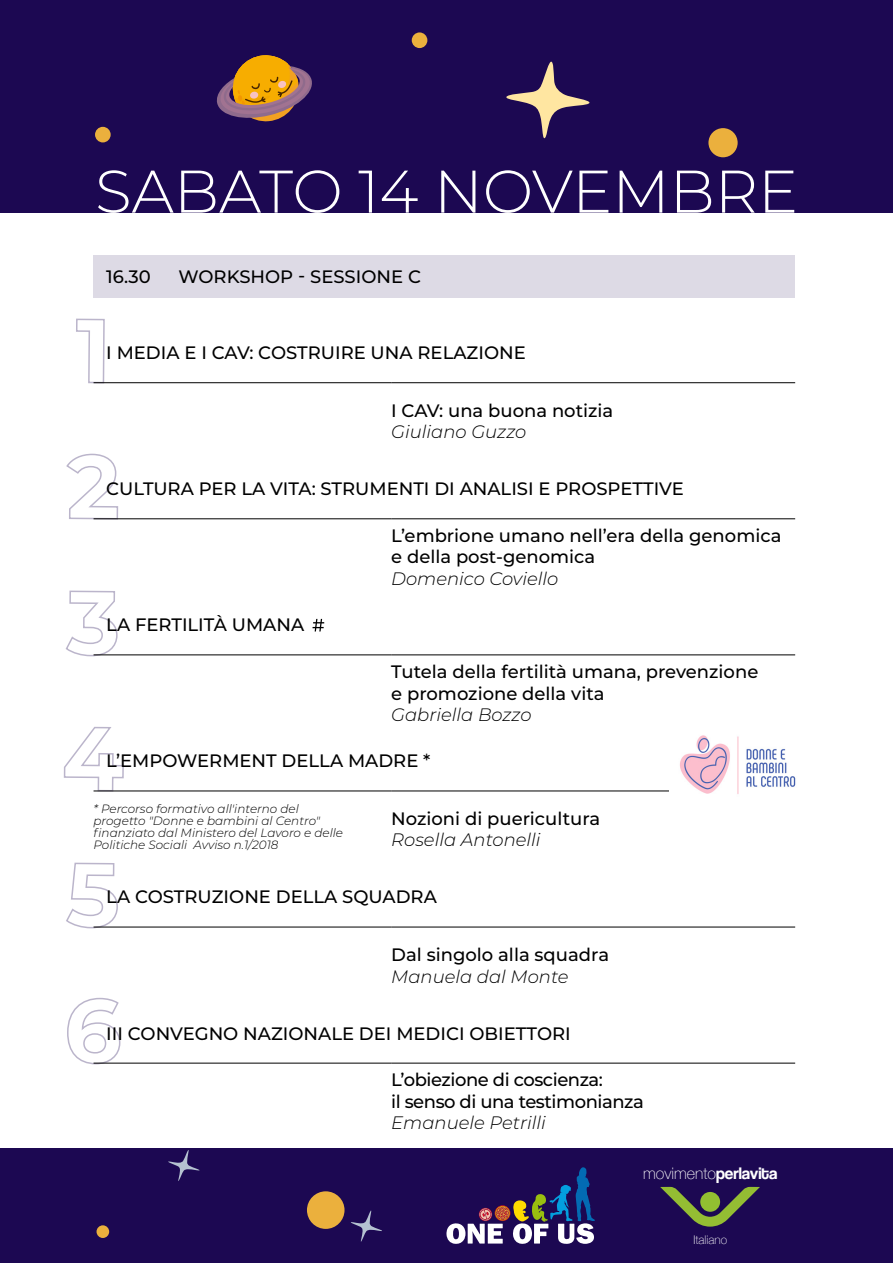
<style>
.page{position:relative;width:893px;height:1263px;background:#fff}
.page>*{position:absolute;margin:0;border:0;box-sizing:border-box;transform-origin:0 0}
.t1{font:300 60px "Montserrat";color:#fff}
.t2{font:500 18px "Montserrat";color:#000}
.t3{font:italic 300 18px "Montserrat";color:#000}
.t4{font:500 18px "Montserrat";letter-spacing:-.025em;color:#000}
.t5{font:100 15.9px "Helvetica Neue";color:#fff}
.t6{font:italic 300 12px/12px "Montserrat";color:#000}
.t7{font:100 12px "Helvetica Neue";color:#fff}
.s1{font-family:"Coolvetica Rg";font-weight:400;font-size:17.1px}
</style>
<div class="page">
<div style="left:0;top:0;width:893px;height:213px;background:#1c0852"></div>
<svg style="left:506px;top:61px;width:84px;height:77px"></svg>
<div style="left:412px;top:32px;width:15px;height:16px;background:#ebb03d;border-radius:50%"></div>
<div style="left:708px;top:128px;width:30px;height:29px;background:#ebb03d;border-radius:50%"></div>
<svg style="left:217px;top:55px;width:95px;height:67px"></svg>
<div style="left:95px;top:127px;width:16px;height:15px;background:#ebb03d;border-radius:50%"></div>
<div style="left:94px;top:255px;width:701px;height:43px;background:#dddae5"></div>
<hr style="left:94px;top:382px;width:297px;height:1px;background:#000">
<hr style="left:94px;top:518px;width:297px;height:1px;background:#000">
<hr style="left:94px;top:655px;width:297px;height:1px;background:#000">
<hr style="left:94px;top:791px;width:297px;height:1px;background:#000">
<hr style="left:391px;top:382px;width:404px;height:1px;background:#000">
<hr style="left:391px;top:518px;width:404px;height:1px;background:#000">
<hr style="left:391px;top:655px;width:404px;height:1px;background:#000">
<hr style="left:391px;top:791px;width:404px;height:1px;background:#000">
<hr style="left:391px;top:927px;width:404px;height:1px;background:#000">
<hr style="left:391px;top:1063px;width:404px;height:1px;background:#000">
<hr style="left:94px;top:927px;width:297px;height:1px;background:#000">
<hr style="left:94px;top:1063px;width:297px;height:1px;background:#000">
<div style="left:0;top:1148px;width:893px;height:115px;background:#1c0852"></div>
<svg style="left:168px;top:1150px;width:31px;height:31px"></svg>
<svg style="left:351px;top:1210px;width:31px;height:32px"></svg>
<div style="left:97px;top:1225px;width:12px;height:13px;background:#ebb03d;border-radius:50%"></div>
<div style="left:307px;top:1191px;width:37px;height:38px;background:#ebb03d;border-radius:50%"></div>
<svg style="left:660px;top:1187px;width:100px;height:39px"></svg>
<svg style="left:446px;top:1167px;width:149px;height:77px"></svg>
<svg style="left:313px;top:619px;width:11px;height:12px"></svg>
<img style="left:669px;top:735px;width:127px;height:59px">
<svg style="left:93px;top:518px;width:25px;height:1px"></svg>
<svg style="left:93px;top:654px;width:24px;height:2px"></svg>
<svg style="left:93px;top:790px;width:30px;height:1px"></svg>
<svg style="left:93px;top:926px;width:25px;height:2px"></svg>
<svg style="left:93px;top:1062px;width:27px;height:2px"></svg>
<p class="t1" style="left:95px;top:151px;width:705px">SABATO 14 NOVEMBRE</p>
<p class="t2" style="left:106px;top:264px;width:46px">16.30</p>
<p class="t2" style="left:179px;top:264px;width:244px">WORKSHOP - SESSIONE C</p>
<p class="t2" style="left:106px;top:340px;width:421px">I MEDIA E I CAV: COSTRUIRE UNA RELAZIONE</p>
<p class="t2" style="left:391px;top:398px;width:224px">I CAV: una buona notizia</p>
<p class="t3" style="left:391px;top:420px;width:137px">Giuliano Guzzo</p>
<p class="t2" style="left:106px;top:476px;width:579px">CULTURA PER LA VITA: STRUMENTI DI ANALISI E PROSPETTIVE</p>
<p class="t2" style="left:391px;top:523px;width:392px">L’embrione umano nell’era della genomica</p>
<p class="t2" style="left:391px;top:544px;width:206px">e della post-genomica</p>
<p class="t3" style="left:391px;top:566px;width:169px">Domenico Coviello</p>
<p class="t2" style="left:106px;top:612px;width:199px">LA FERTILITÀ UMANA</p>
<p class="t2" style="left:391px;top:659px;width:369px">Tutela della fertilità umana, prevenzione</p>
<p class="t2" style="left:391px;top:681px;width:215px">e promozione della vita</p>
<p class="t3" style="left:391px;top:702px;width:142px">Gabriella Bozzo</p>
<p class="t2" style="left:106px;top:748px;width:326px">L’EMPOWERMENT DELLA MADRE *</p>
<p class="t6" style="left:94px;top:803px;width:251px">* Percorso formativo all'interno del progetto "Donne e bambini al Centro" finanziato dal Ministero del Lavoro e delle Politiche Sociali Avviso n.1/2018</p>
<p class="t2" style="left:391px;top:806px;width:211px">Nozioni di puericultura</p>
<p class="t3" style="left:391px;top:828px;width:151px">Rosella Antonelli</p>
<p class="t2" style="left:106px;top:884px;width:332px">LA COSTRUZIONE DELLA SQUADRA</p>
<p class="t2" style="left:391px;top:942px;width:219px">Dal singolo alla squadra</p>
<p class="t3" style="left:391px;top:964px;width:179px">Manuela dal Monte</p>
<p class="t2" style="left:106px;top:1020px;width:466px">III CONVEGNO NAZIONALE DEI MEDICI OBIETTORI</p>
<p class="t4" style="left:391px;top:1067px;width:213px">L’obiezione di coscienza:</p>
<p class="t4" style="left:391px;top:1089px;width:254px">il senso di una testimonianza</p>
<p class="t3" style="left:391px;top:1111px;width:156px">Emanuele Petrilli</p>
<p class="t5" style="left:643px;top:1161px;width:136px">movimento<span class="s1">perlavita</span></p>
<p class="t7" style="left:693px;top:1230px;width:35px">Italiano</p>
</div>
